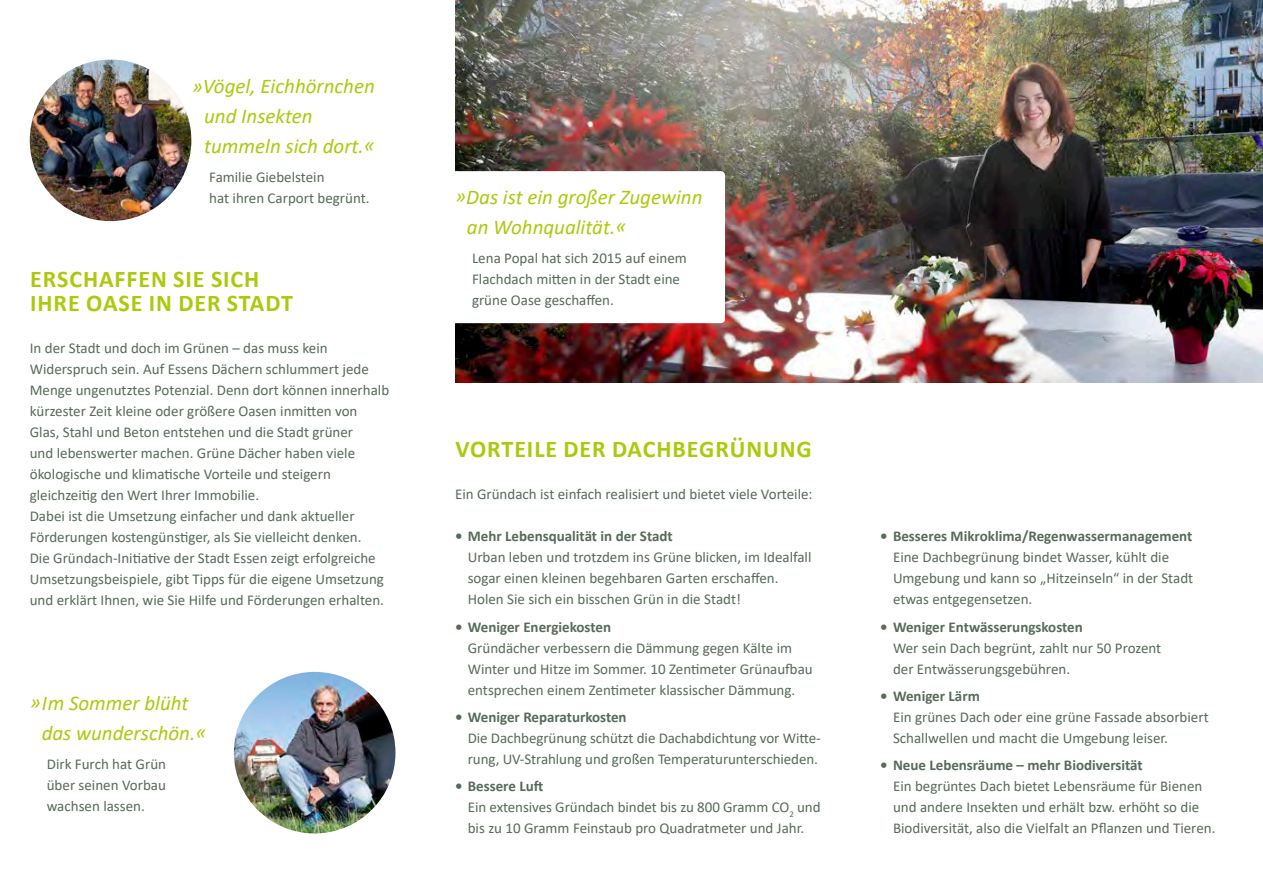
<style>
.page{position:relative;width:1263px;height:893px;background:#fff}
.page>*{position:absolute;margin:0;border:0;box-sizing:border-box;transform-origin:0 0}
.t1{font:700 24px "Calibri";letter-spacing:.04em;color:#adc90c}
.t2{font:italic 21px/30px "Calibri";color:#adc90c}
.t3{font:15px/21px "Calibri";color:#586a5a}
.t4{font:700 15px "Calibri";color:#586a5a}
.s1{font-weight:700}
</style>
<div class="page">
<img style="left:455px;top:0;width:808px;height:383px">
<div style="left:438px;top:171px;width:287px;height:152px;background:#fff;border-radius:4px"></div>
<img style="left:30px;top:60px;width:161px;height:161px;border-radius:81px">
<img style="left:234px;top:672px;width:161px;height:161px;border-radius:81px">
<h2 class="t2" style="left:204px;top:70px;width:172px;text-indent:-12px">»Vögel, Eichhörnchen und Insekten tummeln sich dort.«</h2>
<p class="t3" style="left:209px;top:167px;width:162px">Familie Giebelstein<br>hat ihren Carport begrünt.</p>
<h1 class="t1" style="left:30px;top:262px;width:15px">ERSCHA</h1>
<h1 class="t1" style="left:115px;top:262px;width:109px">FFEN SIE SICH</h1>
<h1 class="t1" style="left:30px;top:286px;width:13px">IHRE</h1>
<h1 class="t1" style="left:86px;top:286px;width:15px">OASE</h1>
<h1 class="t1" style="left:149px;top:286px;width:44px">IN DER</h1>
<h1 class="t1" style="left:227px;top:286px;width:15px">STADT</h1>
<p class="t3" style="left:30px;top:337px;width:361px">In der Stadt und doch im Grünen – das muss kein Widerspruch sein. Auf Essens Dächern schlummert jede Menge ungenutztes Potenzial. Denn dort können innerhalb kürzester Zeit kleine oder größere Oasen inmitten von Glas, Stahl und Beton entstehen und die Stadt grüner<br>und lebenswerter machen. Grüne Dächer haben viele ökologische und klimatische Vorteile und steigern gleichzeitig den Wert Ihrer Immobilie.<br>Dabei ist die Umsetzung einfacher und dank aktueller Förderungen kostengünstiger, als Sie vielleicht denken.<br>Die Gründach-Initiative der Stadt Essen zeigt erfolgreiche Umsetzungsbeispiele, gibt Tipps für die eigene Umsetzung und erklärt Ihnen, wie Sie Hilfe und Förderungen erhalten.</p>
<h2 class="t2" style="left:42px;top:687px;width:166px;text-indent:-12px">»Im Sommer blüht das wunderschön.«</h2>
<p class="t3" style="left:47px;top:753px;width:121px;text-align:justify">Dirk Furch hat Grün über seinen Vorbau wachsen lassen.</p>
<h2 class="t2" style="left:467px;top:181px;width:237px;text-indent:-12px">»Das ist ein großer Zugewinn an Wohnqualität.«</h2>
<p class="t3" style="left:472px;top:248px;width:216px">Lena Popal hat sich 2015 auf einem<br>Flachdach mitten in der Stadt eine grüne Oase geschaffen.</p>
<h1 class="t1" style="left:455px;top:432px;width:14px">VORTEI</h1>
<h1 class="t1" style="left:534px;top:432px;width:279px">LE der Dachbegrünung</h1>
<p class="t3" style="left:455px;top:483px;width:359px">Ein Gründach ist einfach realisiert und bietet viele Vorteile:</p>
<p class="t4" style="left:455px;top:526px;width:219px">• Mehr Lebensqualität in der Stadt</p>
<p class="t3" style="left:468px;top:546px;width:345px">Urban leben und trotzdem ins Grüne blicken, im Idealfall sogar einen kleinen begehbaren Garten erschaffen.<br>Holen Sie sich ein bisschen Grün in die Stadt!</p>
<p class="t4" style="left:455px;top:616px;width:158px">• Weniger Energiekosten</p>
<p class="t3" style="left:468px;top:637px;width:346px">Gründächer verbessern die Dämmung gegen Kälte im<br>Winter und Hitze im Sommer. 10 Zentimeter Grünaufbau entsprechen einem Zentimeter klassischer Dämmung.</p>
<p class="t4" style="left:455px;top:706px;width:173px">• Weniger Reparaturkosten</p>
<p class="t3" style="left:468px;top:727px;width:354px">Die Dachbegrünung schützt die Dachabdichtung vor Witte&shy;rung, UV-Strahlung und großen Temperaturunterschieden.</p>
<p class="t3" style="left:468px;top:776px;width:354px;text-indent:-13px"><span class="s1">• Bessere Luft<br></span>Ein extensives Gründach bindet bis zu 800 Gramm CO<sub>2</sub> und bis zu 10 Gramm Feinstaub pro Quadratmeter und Jahr.</p>
<p class="t4" style="left:880px;top:526px;width:314px">• Besseres Mikroklima/Regenwassermanagement</p>
<p class="t3" style="left:893px;top:546px;width:302px">Eine Dachbegrünung bindet Wasser, kühlt die<br>Umgebung und kann so „Hitzeinseln“ in der Stadt etwas entgegensetzen.</p>
<p class="t4" style="left:880px;top:616px;width:204px">• Weniger Entwässerungskosten</p>
<p class="t3" style="left:893px;top:637px;width:270px">Wer sein Dach begrünt, zahlt nur 50 Prozent der Entwässerungsgebühren.</p>
<p class="t4" style="left:880px;top:685px;width:101px">• Weniger Lärm</p>
<p class="t3" style="left:893px;top:706px;width:317px">Ein grünes Dach oder eine grüne Fassade absorbiert<br>Schallwellen und macht die Umgebung leiser.</p>
<p class="t4" style="left:880px;top:755px;width:264px">• Neue Lebensräume – mehr Biodiversität</p>
<p class="t3" style="left:893px;top:776px;width:324px">Ein begrüntes Dach bietet Lebensräume für Bienen und andere Insekten und erhält bzw. erhöht so die<br>Biodiversität, also die Vielfalt an Pflanzen und Tieren.</p>
</div>
